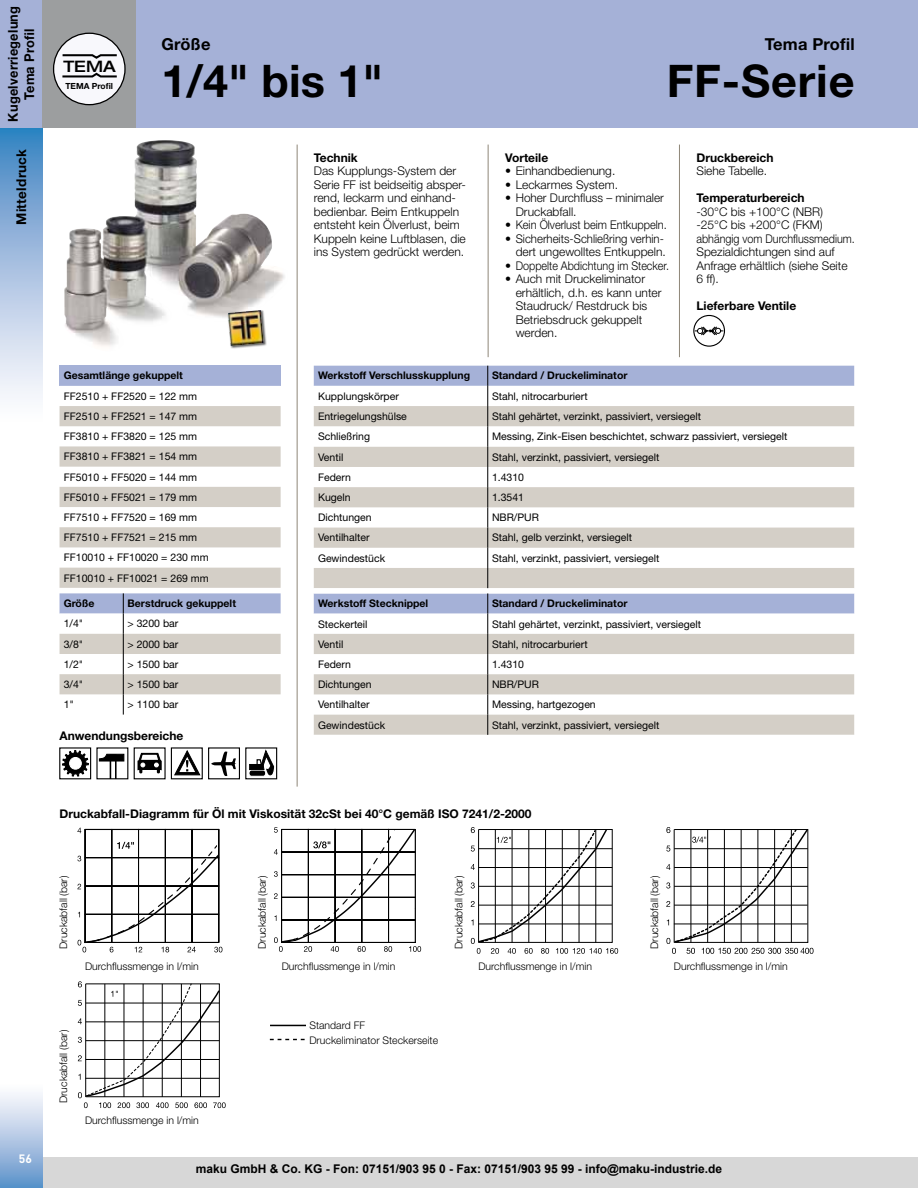
<style>
.page{position:relative;width:918px;height:1188px;background:#fff}
.page>*{position:absolute;margin:0;border:0;box-sizing:border-box;transform-origin:0 0}
.t1{font:700 45px "Helvetica Neue LT Std";letter-spacing:.02em;color:#000}
.t2{font:700 16.5px "Helvetica Neue LT Std";letter-spacing:.01em;color:#000}
.t3{font:500 expanded 15.9px "Helvetica Neue LT Pro";color:#000}
.t4{font:700 13.5px/16.2px "Helvetica Neue LT Std";letter-spacing:.02em;color:#000;text-align:center;scale:.95 1}
.t5{font:700 13.5px "Helvetica Neue LT Std";letter-spacing:.02em;color:#000}
.t6{font:300 12px/13.5px "Helvetica Neue LT Std";color:#000}
.t7{font:700 12px "Helvetica Neue LT Std";color:#000}
.t8{font:700 12px "Arial";color:#000}
.t9{font:700 12px "DINOT";color:#fff}
.t10{font:10.5px/20.2px "Helvetica Neue LT Std";color:#000}
.t11{font:300 10.5px/15px "Helvetica Neue LT Std";color:#000}
.t12{font:700 10.5px "Helvetica Neue LT Std";color:#000}
.t13{font:700 8.4px "Helvetica Neue LT Std";color:#000}
</style>
<div class="page">
<div style="left:0;top:1157px;width:918px;height:31px;background:#d7d7d7"></div>
<svg style="left:0;top:128px;width:43px;height:270px;background:#9fbddf"></svg>
<div style="left:0;top:0;width:918px;height:128px;background:#a5b1d7"></div>
<div style="left:0;top:1082px;width:43px;height:106px;background:linear-gradient(to bottom,#fff,#6194cb)"></div>
<div style="left:43px;top:0;width:93px;height:128px;background:#9c9e9f"></div>
<div style="left:54px;top:33px;width:71px;height:72px;background:#f8f8fc;border-radius:50%"></div>
<div style="left:53px;top:33px;width:73px;height:72px;border:1px solid #000;border-radius:50%"></div>
<hr style="left:297px;top:145px;width:1px;height:642px;background:#8f8678">
<hr style="left:488px;top:145px;width:1px;height:212px;background:#8f8678">
<hr style="left:679px;top:145px;width:1px;height:212px;background:#8f8678">
<svg style="left:62px;top:54px;width:55px;height:24px"></svg>
<svg style="left:77px;top:828px;width:145px;height:124px"></svg>
<svg style="left:78px;top:981px;width:148px;height:127px"></svg>
<svg style="left:274px;top:827px;width:147px;height:125px"></svg>
<svg style="left:471px;top:827px;width:147px;height:127px"></svg>
<svg style="left:666px;top:827px;width:148px;height:127px"></svg>
<svg style="left:138px;top:753px;width:24px;height:20px"></svg>
<svg style="left:249px;top:750px;width:25px;height:27px"></svg>
<div style="left:59px;top:747px;width:32px;height:32px;border:1px solid #000"></div>
<svg style="left:62px;top:750px;width:27px;height:26px"></svg>
<div style="left:70px;top:757px;width:11px;height:12px;background:#fff;border-radius:50%"></div>
<div style="left:70px;top:757px;width:11px;height:12px;border:1px solid #fff;border-radius:50%"></div>
<svg style="left:99px;top:754px;width:25px;height:23px"></svg>
<svg style="left:174px;top:750px;width:27px;height:26px"></svg>
<div style="left:171px;top:747px;width:32px;height:32px;border:1px solid #000"></div>
<svg style="left:175px;top:751px;width:25px;height:24px"></svg>
<div style="left:208px;top:747px;width:32px;height:32px;border:1px solid #000"></div>
<svg style="left:211px;top:752px;width:25px;height:24px"></svg>
<hr style="left:270px;top:1025px;width:35px;height:1px;background:#000">
<svg style="left:270px;top:1039px;width:35px;height:1px"></svg>
<img style="left:64px;top:140px;width:221px;height:206px">
<div style="left:227px;top:310px;width:40px;height:40px;background:#000;opacity:.65"></div>
<img style="left:228px;top:310px;width:36px;height:36px">
<div style="left:693px;top:315px;width:32px;height:32px;border:1px solid #000;border-radius:50%"></div>
<svg style="left:694px;top:326px;width:30px;height:10px"></svg>
<div style="left:314px;top:366px;width:540px;height:20px;background:#a5b1d7"></div>
<svg style="left:314px;top:406px;width:540px;height:182px;fill:#d4cfc7"></svg>
<svg style="left:314px;top:588px;width:540px;height:147px"></svg>
<svg style="left:487px;top:366px;width:1px;height:369px"></svg>
<div style="left:60px;top:366px;width:221px;height:20px;background:#a5b1d7"></div>
<svg style="left:60px;top:406px;width:221px;height:309px"></svg>
<p class="t4" style="left:5px;top:122px;width:123px;rotate:-90deg">Kugelverriegelung<br>Tema Profil</p>
<p class="t5" style="left:13px;top:225px;width:78px;rotate:-90deg">Mitteldruck</p>
<h3 class="t3" style="left:63px;top:56px;width:54px">TEMA</h3>
<p class="t13" style="left:65px;top:81px;width:49px">TEMA Profil</p>
<h2 class="t2" style="left:162px;top:34px;width:50px">Größe</h2>
<h1 class="t1" style="left:162px;top:53px;width:223px">1/4" bis 1"</h1>
<p class="t7" style="left:314px;top:150px;width:45px">Technik</p>
<p class="t6" style="left:314px;top:164px;width:154px">Das Kupplungs-System der<br>Serie FF ist beidseitig absper&shy;rend, leckarm und einhand&shy;bedienbar. Beim Entkuppeln entsteht kein Ölverlust, beim<br>Kuppeln keine Luftblasen, die ins System gedrückt werden.</p>
<h2 class="t2" style="left:765px;top:34px;width:91px">Tema Profil</h2>
<h1 class="t1" style="left:667px;top:53px;width:189px">FF-Serie</h1>
<p class="t7" style="left:505px;top:150px;width:45px">Vorteile</p>
<p class="t6" style="left:505px;top:164px;width:112px">• Einhandbedienung.</p>
<p class="t6" style="left:505px;top:177px;width:114px">• Leckarmes System.</p>
<p class="t6" style="left:516px;top:191px;width:150px;text-indent:-11px">• Hoher Durchfluss – minimaler<br>Druckabfall.</p>
<p class="t6" style="left:505px;top:218px;width:163px">• Kein Ölverlust beim Entkuppeln.</p>
<p class="t6" style="left:505px;top:231px;width:162px;text-align:right">• Sicherheits-Schließring verhin&shy;dert ungewolltes Entkuppeln.</p>
<p class="t6" style="left:505px;top:258px;width:165px">• Doppelte Abdichtung im Stecker.</p>
<p class="t6" style="left:516px;top:272px;width:147px;text-indent:-11px">• Auch mit Druckeliminator erhältlich, d.h. es kann unter<br>Staudruck/ Restdruck bis<br>Betriebsdruck gekuppelt werden.</p>
<p class="t7" style="left:696px;top:150px;width:79px">Druckbereich</p>
<p class="t6" style="left:696px;top:164px;width:72px">Siehe Tabelle.</p>
<p class="t7" style="left:696px;top:190px;width:110px">Temperaturbereich</p>
<p class="t6" style="left:696px;top:204px;width:160px">-30°C bis +100°C (NBR) -25°C bis +200°C (FKM) abhängig vom Durchflussmedium.<br>Spezialdichtungen sind auf<br>Anfrage erhältlich (siehe Seite<br>6 ff).</p>
<p class="t7" style="left:696px;top:298px;width:101px">Lieferbare Ventile</p>
<p class="t12" style="left:64px;top:369px;width:121px">Gesamtlänge gekuppelt</p>
<p class="t10" style="left:64px;top:386px;width:147px">FF2510 + FF2520 = 122 mm<br>FF2510 + FF2521 = 147 mm<br>FF3810 + FF3820 = 125 mm<br>FF3810 + FF3821 = 154 mm<br>FF5010 + FF5020 = 144 mm<br>FF5010 + FF5021 = 179 mm<br>FF7510 + FF7520 = 169 mm<br>FF7510 + FF7521 = 215 mm<br>FF10010 + FF10020 = 230 mm<br>FF10010 + FF10021 = 269 mm</p>
<p class="t12" style="left:64px;top:597px;width:32px">Größe</p>
<p class="t12" style="left:128px;top:597px;width:110px">Berstdruck gekuppelt</p>
<p class="t10" style="left:64px;top:613px;width:21px">1/4"</p>
<p class="t10" style="left:128px;top:613px;width:52px">&gt; 3200 bar</p>
<p class="t10" style="left:64px;top:634px;width:21px">3/8"</p>
<p class="t10" style="left:128px;top:634px;width:52px">&gt; 2000 bar</p>
<p class="t10" style="left:64px;top:654px;width:21px">1/2"</p>
<p class="t10" style="left:128px;top:654px;width:52px">&gt; 1500 bar</p>
<p class="t10" style="left:64px;top:674px;width:21px">3/4"</p>
<p class="t10" style="left:128px;top:674px;width:52px">&gt; 1500 bar</p>
<p class="t10" style="left:64px;top:694px;width:12px">1"</p>
<p class="t10" style="left:128px;top:694px;width:52px">&gt; 1100 bar</p>
<p class="t7" style="left:60px;top:728px;width:125px">Anwendungsbereiche</p>
<p class="t12" style="left:318px;top:369px;width:154px">Werkstoff Verschlusskupplung</p>
<p class="t12" style="left:492px;top:369px;width:137px">Standard / Druckeliminator</p>
<p class="t10" style="left:318px;top:386px;width:82px">Kupplungskörper</p>
<p class="t10" style="left:492px;top:386px;width:97px">Stahl, nitrocarburiert</p>
<p class="t10" style="left:318px;top:406px;width:90px">Entriegelungshülse</p>
<p class="t10" style="left:492px;top:406px;width:211px">Stahl gehärtet, verzinkt, passiviert, versiegelt</p>
<p class="t10" style="left:318px;top:426px;width:54px">Schließring</p>
<p class="t10" style="left:492px;top:426px;width:297px">Messing, Zink-Eisen beschichtet, schwarz passiviert, versiegelt</p>
<p class="t10" style="left:318px;top:447px;width:27px">Ventil</p>
<p class="t10" style="left:492px;top:447px;width:169px">Stahl, verzinkt, passiviert, versiegelt</p>
<p class="t10" style="left:318px;top:467px;width:35px">Federn</p>
<p class="t10" style="left:492px;top:467px;width:34px">1.4310</p>
<p class="t10" style="left:318px;top:487px;width:34px">Kugeln</p>
<p class="t10" style="left:492px;top:487px;width:34px">1.3541</p>
<p class="t10" style="left:318px;top:507px;width:55px">Dichtungen</p>
<p class="t10" style="left:492px;top:507px;width:49px">NBR/PUR</p>
<p class="t10" style="left:318px;top:527px;width:53px">Ventilhalter</p>
<p class="t10" style="left:492px;top:527px;width:141px">Stahl, gelb verzinkt, versiegelt</p>
<p class="t10" style="left:318px;top:548px;width:69px">Gewindestück</p>
<p class="t10" style="left:492px;top:548px;width:169px">Stahl, verzinkt, passiviert, versiegelt</p>
<p class="t12" style="left:318px;top:597px;width:112px">Werkstoff Stecknippel</p>
<p class="t12" style="left:492px;top:597px;width:137px">Standard / Druckeliminator</p>
<p class="t10" style="left:318px;top:614px;width:51px">Steckerteil</p>
<p class="t10" style="left:492px;top:614px;width:211px">Stahl gehärtet, verzinkt, passiviert, versiegelt</p>
<p class="t10" style="left:318px;top:634px;width:27px">Ventil</p>
<p class="t10" style="left:492px;top:634px;width:97px">Stahl, nitrocarburiert</p>
<p class="t10" style="left:318px;top:654px;width:35px">Federn</p>
<p class="t10" style="left:492px;top:654px;width:34px">1.4310</p>
<p class="t10" style="left:318px;top:674px;width:55px">Dichtungen</p>
<p class="t10" style="left:492px;top:674px;width:49px">NBR/PUR</p>
<p class="t10" style="left:318px;top:694px;width:53px">Ventilhalter</p>
<p class="t10" style="left:492px;top:694px;width:105px">Messing, hartgezogen</p>
<p class="t10" style="left:318px;top:715px;width:69px">Gewindestück</p>
<p class="t10" style="left:492px;top:715px;width:169px">Stahl, verzinkt, passiviert, versiegelt</p>
<p class="t9" style="left:19px;top:1151px;width:15px">56</p>
<p class="t7" style="left:60px;top:806px;width:474px">Druckabfall-Diagramm für Öl mit Viskosität 32cSt bei 40°C gemäß ISO 7241/2-2000</p>
<p class="t11" style="left:56px;top:949px;width:75px;rotate:-90deg">Druckabfall (bar)</p>
<p class="t11" style="left:85px;top:958px;width:115px">Durchflussmenge in l/min</p>
<p class="t11" style="left:254px;top:949px;width:75px;rotate:-90deg">Druckabfall (bar)</p>
<p class="t11" style="left:451px;top:949px;width:75px;rotate:-90deg">Druckabfall (bar)</p>
<p class="t11" style="left:647px;top:949px;width:75px;rotate:-90deg">Druckabfall (bar)</p>
<p class="t11" style="left:282px;top:958px;width:115px">Durchflussmenge in l/min</p>
<p class="t11" style="left:478px;top:958px;width:115px">Durchflussmenge in l/min</p>
<p class="t11" style="left:674px;top:958px;width:115px">Durchflussmenge in l/min</p>
<p class="t11" style="left:56px;top:1103px;width:75px;rotate:-90deg">Druckabfall (bar)</p>
<p class="t11" style="left:85px;top:1112px;width:115px">Durchflussmenge in l/min</p>
<p class="t11" style="left:309px;top:1018px;width:130px">Standard FF<br>Druckeliminator Steckerseite</p>
<p class="t8" style="left:196px;top:1161px;width:528px">maku GmbH &amp; Co. KG - Fon: 07151/903 95 0 - Fax: 07151/903 95 99 - info@maku-industrie.de</p>
</div>
